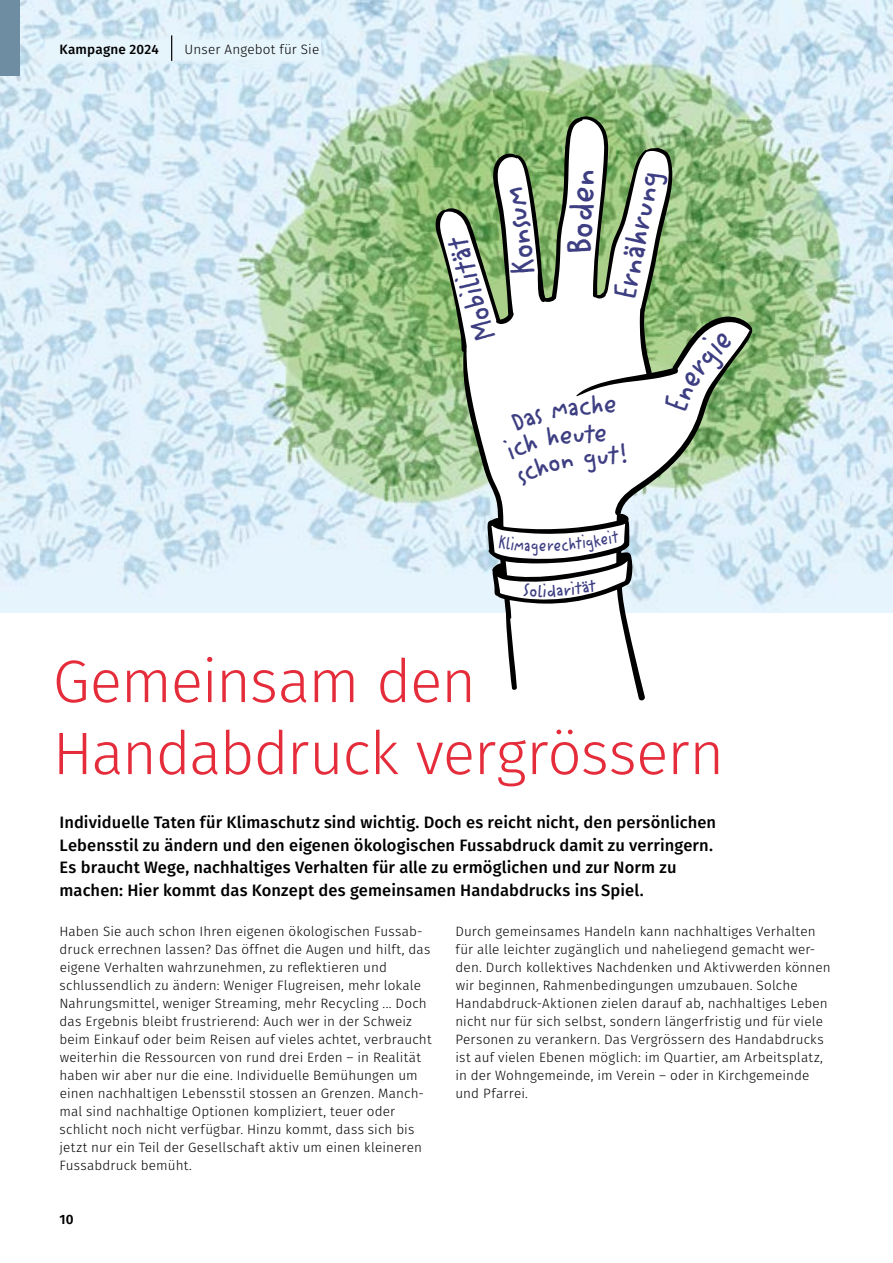
<style>
.page{position:relative;width:893px;height:1263px;background:#fff}
.page>*{position:absolute;margin:0;border:0;box-sizing:border-box;transform-origin:0 0}
.t1{font:300 60px/72px "Fira Sans";letter-spacing:-.02em;color:#e52c3b}
.t2{font:700 39.9px "French Fries";color:#3e3f82}
.t3{font:700 36.3px "French Fries";color:#3e3f82}
.t4{font:700 34.05px "French Fries";color:#3e3f82}
.t5{font:700 19.95px "French Fries";color:#3e3f82}
.t6{font:700 19.95px "French Fries";color:#3e3f82;scale:.88 1}
.t7{font:500 16.5px/22.5px "Fira Sans";letter-spacing:.005em;color:#000}
.t8{font:300 13.5px/18px "Fira Sans";letter-spacing:.01em;color:#000}
.t9{font:500 13.5px "Fira Sans";letter-spacing:.01em;color:#000}
.t10{font:600 13.5px "Fira Sans";color:#000}
</style>
<div class="page">
<img style="left:0;top:0;width:893px;height:612px">
<div style="left:0;top:0;width:20px;height:75px;background:#6f8da2"></div>
<svg style="left:672px;top:118px;width:79px;height:190px;background:#8fba7b"></svg>
<svg style="left:637px;top:308px;width:115px;height:393px"></svg>
<svg style="left:435px;top:115px;width:237px;height:576px"></svg>
<div style="left:45px;top:35px;width:276px;height:15px;background:#e6f4fc"></div>
<div style="left:45px;top:50px;width:276px;height:14px;background:#e6f4fc"></div>
<svg style="left:171px;top:35px;width:1px;height:26px"></svg>
<svg style="left:487px;top:514px;width:145px;height:90px"></svg>
<svg style="left:664px;top:331px;width:69px;height:80px"></svg>
<svg style="left:503px;top:394px;width:124px;height:92px"></svg>
<p class="t9" style="left:60px;top:38px;width:101px">Kampagne 2024</p>
<p class="t8" style="left:185px;top:40px;width:136px">Unser Angebot für Sie</p>
<h3 class="t4" style="left:465px;top:346px;width:109px;rotate:-106deg">Mobilität</h3>
<h3 class="t3" style="left:501px;top:277px;width:90px;rotate:-97deg">Konsum</h3>
<h2 class="t2" style="left:554px;top:252px;width:87px;rotate:-87deg">Boden</h2>
<h3 class="t3" style="left:603px;top:294px;width:131px;rotate:-79deg">Ernährung</h3>
<h3 class="t6" style="left:539px;top:533px;width:10px">e</h3>
<h3 class="t5" style="left:543px;top:578px;width:5px">i</h3>
<h1 class="t1" style="left:53px;top:645px;width:673px">Gemeinsam den<br>Handabdruck vergrössern</h1>
<p class="t7" style="left:60px;top:810px;width:658px">Individuelle Taten für Klimaschutz sind wichtig. Doch es reicht nicht, den persönlichen Lebensstil zu ändern und den eigenen ökologischen Fussabdruck damit zu verringern.<br>Es braucht Wege, nachhaltiges Verhalten für alle zu ermöglichen und zur Norm zu machen: Hier kommt das Konzept des gemeinsamen Handabdrucks ins Spiel.</p>
<p class="t8" style="left:59px;top:922px;width:374px">Haben Sie auch schon Ihren eigenen ökologischen Fussab&shy;druck errechnen lassen? Das öffnet die Augen und hilft, das eigene Verhalten wahrzunehmen, zu reflektieren und schlussendlich zu ändern: Weniger Flugreisen, mehr lokale Nahrungsmittel, weniger Streaming, mehr Recycling ... Doch das Ergebnis bleibt frustrierend: Auch wer in der Schweiz beim Einkauf oder beim Reisen auf vieles achtet, verbraucht weiterhin die Ressourcen von rund drei Erden – in Realität haben wir aber nur die eine. Individuelle Bemühungen um einen nachhaltigen Lebensstil stossen an Grenzen. Manch&shy;mal sind nachhaltige Optionen kompliziert, teuer oder schlicht noch nicht verfügbar. Hinzu kommt, dass sich bis jetzt nur ein Teil der Gesellschaft aktiv um einen kleineren Fussabdruck bemüht.</p>
<p class="t8" style="left:455px;top:922px;width:377px">Durch gemeinsames Handeln kann nachhaltiges Verhalten für alle leichter zugänglich und naheliegend gemacht wer&shy;den. Durch kollektives Nachdenken und Aktivwerden können wir beginnen, Rahmenbedingungen umzubauen. Solche Handabdruck-Aktionen zielen darauf ab, nachhaltiges Leben nicht nur für sich selbst, sondern längerfristig und für viele Personen zu verankern. Das Vergrössern des Handabdrucks ist auf vielen Ebenen möglich: im Quartier, am Arbeitsplatz, in der Wohngemeinde, im Verein – oder in Kirchgemeinde und Pfarrei.</p>
<p class="t10" style="left:60px;top:1208px;width:16px">10</p>
</div>
